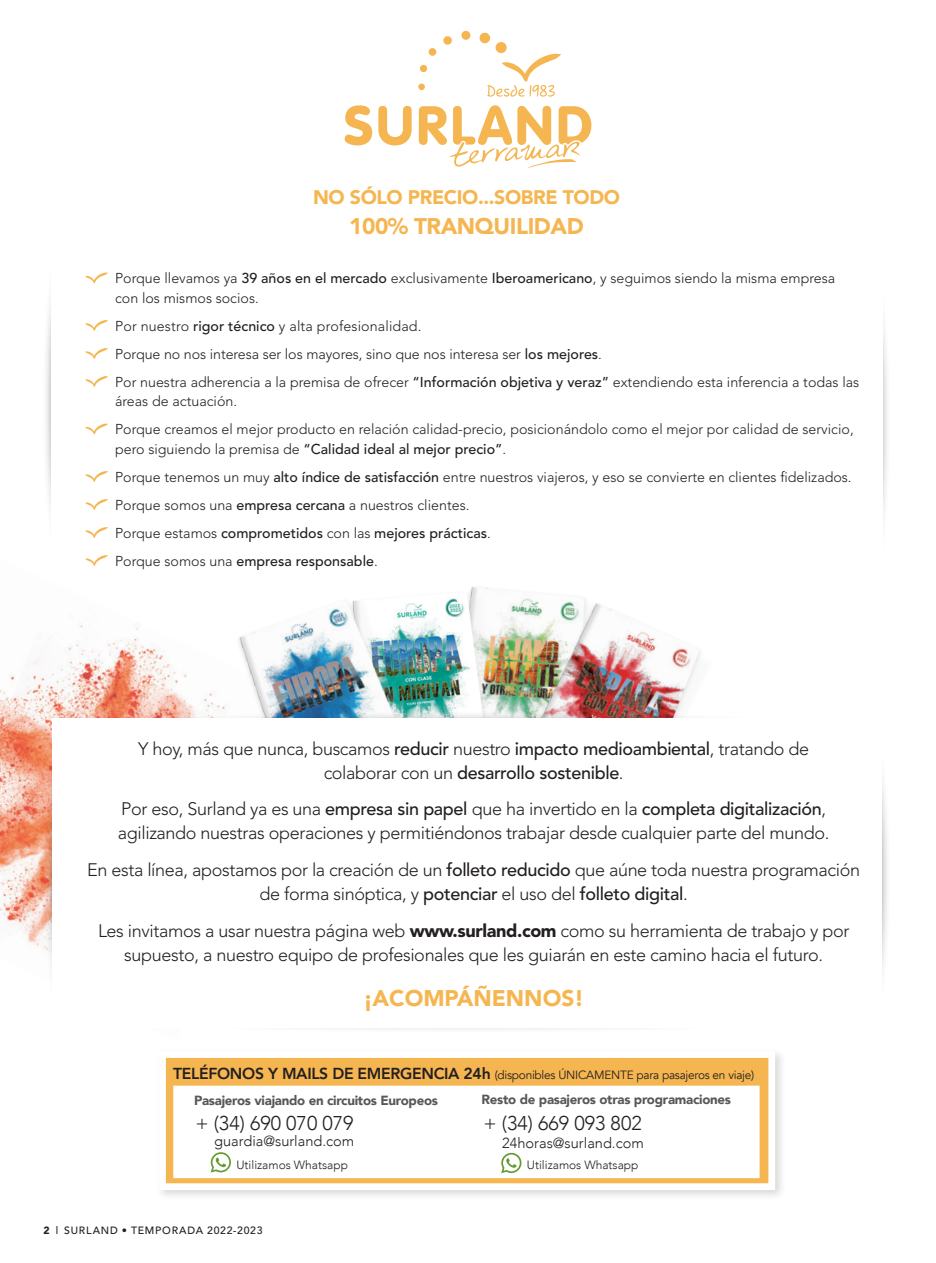
<style>
.page{position:relative;width:936px;height:1263px;background:#fff}
.page>*{position:absolute;margin:0;border:0;box-sizing:border-box;transform-origin:0 0}
.t1{font:900 22.5px "Avenir LT Std";letter-spacing:-.02em;color:#f5b651}
.t2{font:900 22.5px "Avenir LT Std";color:#f5b651}
.t3{font:300 19.95px "Avenir";color:#231f20}
.t4{font:900 19.5px "Avenir LT Std";letter-spacing:-.02em;color:#f5b651}
.t5{font:300 18px/24px "Avenir LT Std";letter-spacing:-.02em;color:#231f20;text-align:center}
.t6{font:300 14.55px "Avenir";color:#231f20}
.t7{font:300 14.25px/28px "Avenir LT Std";color:#231f20}
.t8{font:900 13.2px "Avenir";letter-spacing:-.02em;color:#57585a}
.t9{font:12px "Avenir";letter-spacing:-.02em;color:#231f20}
.t10{font:300 12px "Avenir";color:#231f20}
.t11{font:500 10.5px "Avenir LT Std";letter-spacing:.07em;color:#231f20}
.s1{font-weight:500}
.s2{font-weight:900}
.s3{font-weight:800;font-size:15.9px}
</style>
<div class="page">
<img style="left:0;top:625px;width:223px;height:323px">
<img style="left:493px;top:613px;width:12px;height:96px">
<img style="left:420px;top:587px;width:73px;height:122px">
<img style="left:505px;top:598px;width:195px;height:114px">
<img style="left:223px;top:600px;width:197px;height:111px">
<svg style="left:858px;top:723px;width:35px;height:305px"></svg>
<svg style="left:42px;top:723px;width:35px;height:308px"></svg>
<img style="left:52px;top:709px;width:824px;height:35px;border-radius:50%">
<div style="left:52px;top:719px;width:829px;height:309px;background:#fff"></div>
<div style="left:155px;top:1047px;width:631px;height:154px;background:#231f20;opacity:.17"></div>
<div style="left:159px;top:1051px;width:616px;height:139px;background:#f5b651;border:7px solid #fff"></div>
<div style="left:177px;top:1089px;width:579px;height:86px;background:#fff"></div>
<div style="left:173px;top:1086px;width:586px;height:92px;border:7px solid #fff"></div>
<svg style="left:211px;top:1152px;width:20px;height:20px"></svg>
<svg style="left:501px;top:1153px;width:20px;height:20px"></svg>
<div style="left:495px;top:42px;width:11px;height:11px;background:#f5b651;border-radius:50%"></div>
<div style="left:479px;top:33px;width:11px;height:10px;background:#f5b651;border-radius:50%"></div>
<div style="left:461px;top:31px;width:9px;height:9px;background:#f5b651;border-radius:50%"></div>
<div style="left:443px;top:36px;width:9px;height:9px;background:#f5b651;border-radius:50%"></div>
<div style="left:428px;top:48px;width:8px;height:8px;background:#f5b651;border-radius:50%"></div>
<div style="left:420px;top:65px;width:7px;height:7px;background:#f5b651;border-radius:50%"></div>
<div style="left:418px;top:84px;width:7px;height:6px;background:#f5b651;border-radius:50%"></div>
<svg style="left:344px;top:105px;width:247px;height:63px"></svg>
<svg style="left:487px;top:54px;width:74px;height:43px"></svg>
<svg style="left:858px;top:252px;width:35px;height:337px"></svg>
<svg style="left:40px;top:235px;width:35px;height:339px"></svg>
<div style="left:52px;top:244px;width:831px;height:337px;background:#fff"></div>
<svg style="left:85px;top:273px;width:23px;height:10px"></svg>
<svg style="left:85px;top:320px;width:23px;height:11px"></svg>
<svg style="left:85px;top:348px;width:23px;height:11px"></svg>
<svg style="left:85px;top:376px;width:23px;height:11px"></svg>
<svg style="left:85px;top:424px;width:23px;height:10px"></svg>
<svg style="left:85px;top:471px;width:23px;height:11px"></svg>
<svg style="left:85px;top:499px;width:23px;height:11px"></svg>
<svg style="left:85px;top:527px;width:23px;height:11px"></svg>
<svg style="left:85px;top:555px;width:23px;height:11px"></svg>
<h3 class="t4" style="left:313px;top:185px;width:308px">NO SÓLO PRECIO...SOBRE TODO</h3>
<h1 class="t1" style="left:349px;top:213px;width:236px">100% TRANQUILIDAD</h1>
<p class="t7" style="left:115px;top:269px;width:721px;line-height:19.5px">Porque llevamos ya <span class="s1">39 años en el mercado</span> exclusivamente <span class="s1">Iberoamericano</span>, y seguimos siendo la misma empresa con los mismos socios.</p>
<p class="t7" style="left:115px;top:312px;width:745px">Por nuestro <span class="s1">rigor técnico</span> y alta profesionalidad.<br>Porque no nos interesa ser los mayores, sino que nos interesa ser <span class="s1">los mejores</span>.<br>Por nuestra adherencia a la premisa de ofrecer <span class="s1">“Información objetiva y veraz”</span> extendiendo esta inferencia a todas las</p>
<p class="t7" style="left:115px;top:387px;width:740px">áreas de actuación.<br>Porque creamos el mejor producto en relación calidad-precio, posicionándolo como el mejor por calidad de servicio,</p>
<p class="t7" style="left:115px;top:435px;width:738px">pero siguiendo la premisa de <span class="s1">“Calidad ideal al mejor precio”</span>.<br>Porque tenemos un muy <span class="s1">alto índice de satisfacción</span> entre nuestros viajeros, y eso se convierte en clientes fidelizados.<br>Porque somos una <span class="s1">empresa cercana</span> a nuestros clientes.<br>Porque estamos <span class="s1">comprometidos</span> con las <span class="s1">mejores prácticas</span>.<br>Porque somos una <span class="s1">empresa responsable</span>.</p>
<p class="t5" style="left:138px;top:736px;width:672px">Y hoy, más que nunca, buscamos <span class="s1">reducir</span> nuestro <span class="s1">impacto medioambiental</span>, tratando de colaborar con un <span class="s1">desarrollo sostenible</span>.</p>
<p class="t5" style="left:118px;top:797px;width:713px;text-align:left">Por eso, Surland ya es una <span class="s1">empresa sin papel</span> que ha invertido en la <span class="s1">completa digitalización</span>, agilizando nuestras operaciones y permitiéndonos trabajar desde cualquier parte del mundo.</p>
<p class="t5" style="left:87px;top:858px;width:774px">En esta línea, apostamos por la creación de un <span class="s1">folleto reducido</span> que aúne toda nuestra programación de forma sinóptica, y <span class="s1">potenciar</span> el uso del <span class="s1">folleto digital</span>.</p>
<p class="t5" style="left:98px;top:919px;width:752px">Les invitamos a usar nuestra página web <span class="s2">www.surland.com</span> como su herramienta de trabajo y por supuesto, a nuestro equipo de profesionales que les guiarán en este camino hacia el futuro.</p>
<h1 class="t2" style="left:363px;top:985px;width:223px">¡ACOMPÁÑENNOS!</h1>
<p class="t9" style="left:173px;top:1068px;width:582px"><span class="s3">TELÉFONOS Y MAILS DE EMERGENCIA 24h</span> (disponibles ÚNICAMENTE para pasajeros en viaje)</p>
<h2 class="t3" style="left:195px;top:1111px;width:160px">+ (34) 690 070 079</h2>
<p class="t6" style="left:214px;top:1133px;width:142px">guardia@surland.com</p>
<p class="t10" style="left:236px;top:1158px;width:113px">Utilizamos Whatsapp</p>
<p class="t8" style="left:194px;top:1088px;width:245px">Pasajeros viajando en circuitos Europeos</p>
<p class="t8" style="left:481px;top:1088px;width:251px">Resto de pasajeros otras programaciones</p>
<h2 class="t3" style="left:483px;top:1111px;width:160px">+ (34) 669 093 802</h2>
<p class="t10" style="left:527px;top:1158px;width:113px">Utilizamos Whatsapp</p>
<p class="t6" style="left:502px;top:1134px;width:143px">24horas@surland.com</p>
<p class="t11" style="left:43px;top:1224px;width:221px"><span class="s2">2</span> l SURLAND • TEMPORADA 2022-2023</p>
</div>
